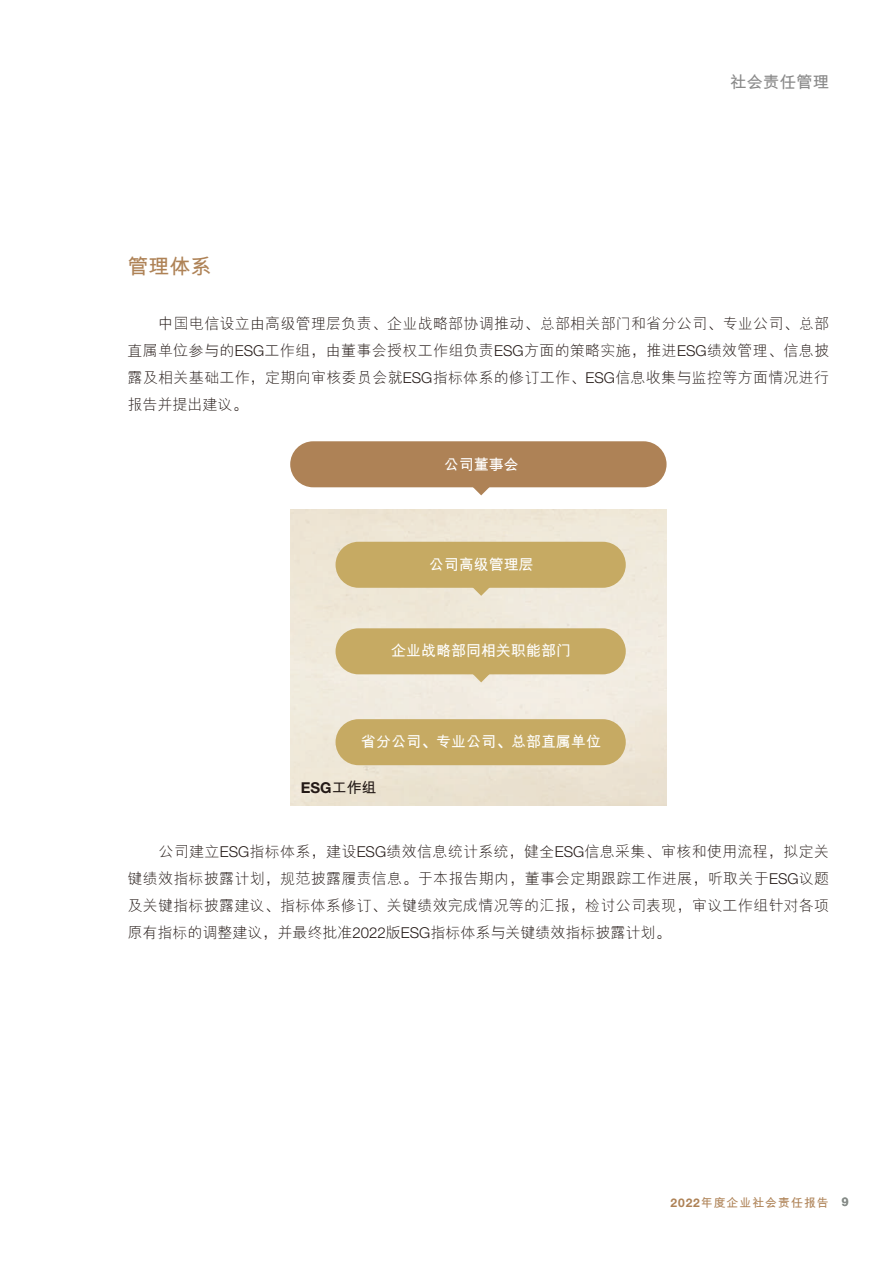
<style>
.page{position:relative;width:893px;height:1263px;background:#fff}
.page>*{position:absolute;margin:0;border:0;box-sizing:border-box;transform-origin:0 0}
.t1{font:700 21px "M Hei HKS";color:#ae8256}
.t2{font:700 16.5px "M Hei HKS";color:#898989}
.t3{font:300 15px/27px "M Hei HKS";letter-spacing:.015em;color:#231916;text-align:justify}
.t4{font:700 15px "M Hei HKS";color:#fff}
.t5{font:700 15px "Helvetica Neue LT Std";color:#231916}
.t6{font:700 12px "M Hei HKS";letter-spacing:.075em;color:#ae8256}
.s1{font-family:"FZLTXHK";font-weight:400}
.s2{font-family:"Helvetica Neue LT Std"}
.s3{font-family:"FZLTZHK GBK1 0";font-weight:400}
.s4{font-family:"M Hei HKS"}
.s5{font-family:"Helvetica Neue LT Std";color:#96b5a1}
</style>
<div class="page">
<img style="left:290px;top:510px;width:377px;height:295px">
<svg style="left:466px;top:588px;width:31px;height:8px"></svg>
<svg style="left:466px;top:674px;width:31px;height:8px"></svg>
<svg style="left:466px;top:487px;width:31px;height:8px"></svg>
<div style="left:290px;top:441px;width:377px;height:46px;background:#ae8256;border-radius:23px"></div>
<div style="left:336px;top:542px;width:290px;height:46px;background:#c6aa63;border-radius:23px"></div>
<div style="left:336px;top:628px;width:290px;height:46px;background:#c6aa63;border-radius:23px"></div>
<div style="left:336px;top:719px;width:290px;height:46px;background:#c6aa63;border-radius:23px"></div>
<h1 class="t1" style="left:128px;top:251px;width:85px">管理體系</h1>
<p class="t2" style="left:730px;top:70px;width:100px">社會責任管理</p>
<p class="t3" style="left:128px;top:309px;width:703px;text-indent:31px">中國電信設立由高級管理層負責<span class="s1">、</span>企業戰略部協調推動<span class="s1">、</span>總部相關部門和省分公司<span class="s1">、</span>專業公司<span class="s1">、</span>總部直屬單位參與的<span class="s2">ESG</span>工作組<span class="s1">，</span>由董事會授權工作組負責<span class="s2">ESG</span>方面的策略實施<span class="s1">，</span>推進<span class="s2">ESG</span>績效管理<span class="s1">、</span>信息披露及相關基礎工作<span class="s1">，</span>定期向審核委員會就<span class="s2">ESG</span>指標體系的修訂工作<span class="s1">、</span><span class="s2">ESG</span>信息收集與監控等方面情況進行報告並提出建議<span class="s1">。</span></p>
<p class="t4" style="left:444px;top:453px;width:76px">公司董事會</p>
<p class="t4" style="left:429px;top:554px;width:106px">公司高級管理層</p>
<p class="t4" style="left:391px;top:639px;width:181px">企業戰略部同相關職能部門</p>
<p class="t4" style="left:361px;top:730px;width:241px">省分公司<span class="s3">、</span>專業公司<span class="s3">、</span>總部直屬單位</p>
<p class="t5" style="left:301px;top:778px;width:77px">ESG<span class="s4">工作組</span></p>
<p class="t3" style="left:128px;top:838px;width:703px;text-indent:31px">公司建立<span class="s2">ESG</span>指標體系<span class="s1">，</span>建設<span class="s2">ESG</span>績效信息統計系統<span class="s1">，</span>健全<span class="s2">ESG</span>信息采集<span class="s1">、</span>審核和使用流程<span class="s1">，</span>擬定關鍵績效指標披露計劃<span class="s1">，</span>規範披露履責信息<span class="s1">。</span>于本報告期內<span class="s1">，</span>董事會定期跟踪工作進展<span class="s1">，</span>聽取關於<span class="s2">ESG</span>議題及關鍵指標披露建議<span class="s1">、</span>指標體系修訂<span class="s1">、</span>關鍵績效完成情況等的彙報<span class="s1">，</span>檢討公司表現<span class="s1">，</span>審議工作組針對各項原有指標的調整建議<span class="s1">，</span>並最終批准<span class="s2">2022</span>版<span class="s2">ESG</span>指標體系與關鍵績效指標披露計劃<span class="s1">。</span></p>
<p class="t6" style="left:670px;top:1193px;width:180px"><span class="s2">2022</span>年度企業社會責任報告 <span class="s5">9</span></p>
</div>
